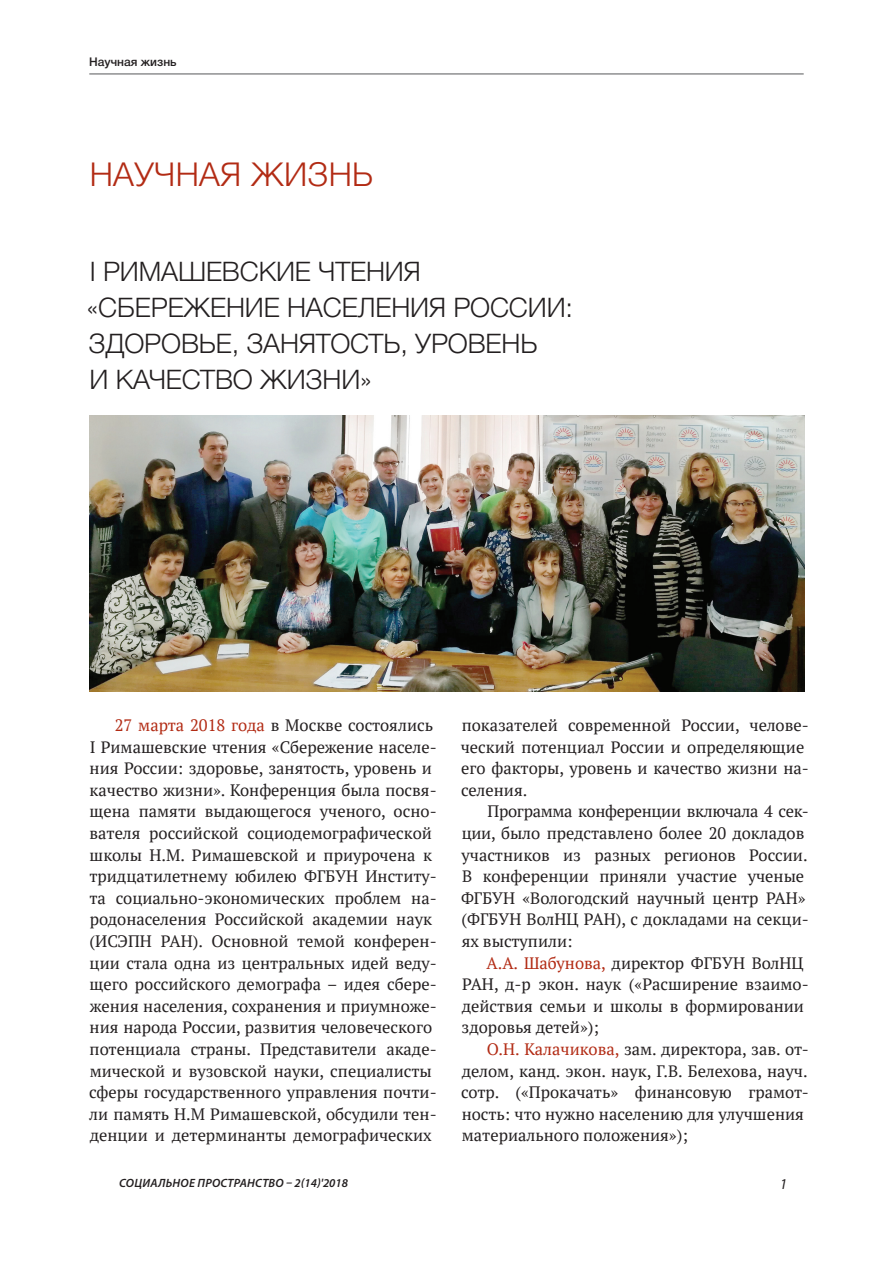
<style>
.page{position:relative;width:893px;height:1263px;background:#fff}
.page>*{position:absolute;margin:0;border:0;box-sizing:border-box;transform-origin:0 0}
.t1{font:300 33px "Helvetica Neue Cyr";letter-spacing:.01em;color:#b22b14}
.t2{font:300 27px/36px "Helvetica Neue Cyr";letter-spacing:-.005em;color:#231f20}
.t3{font:16.5px/21.6px "PT Serif";color:#231f20}
.t4{font:italic 15px "Myriad Pro";color:#231f20}
.t5{font:italic 600 12px "Myriad Pro";letter-spacing:.02em;color:#231f20}
.t6{font:500 12px "Helvetica Neue Cyr";color:#231f20}
.s1{color:#b22b14}
</style>
<div class="page">
<hr style="left:89px;top:74px;width:715px;height:1px;background:#57585a">
<img style="left:90px;top:415px;width:714px;height:277px">
<p class="t6" style="left:89px;top:57px;width:89px">Научная жизнь</p>
<h1 class="t1" style="left:90px;top:163px;width:285px">НАУЧНАЯ ЖИЗНЬ</h1>
<h2 class="t2" style="left:87px;top:255px;width:488px">I РИМАШЕВСКИЕ ЧТЕНИЯ «СБЕРЕЖЕНИЕ НАСЕЛЕНИЯ РОССИИ:<br>ЗДОРОВЬЕ, ЗАНЯТОСТЬ, УРОВЕНЬ<br>И КАЧЕСТВО ЖИЗНИ»</h2>
<p class="t3" style="left:89px;top:714px;width:349px;text-indent:26px"><span class="s1">27 марта 2018 года</span> в Москве состоялись I Римашевские чтения «Сбережение населе&shy;ния России: здоровье, занятость, уровень и качество жизни». Конференция была посвя&shy;щена памяти выдающегося ученого, осно&shy;вателя российской социодемографической школы Н.М. Римашевской и приурочена к тридцатилетнему юбилею ФГБУН Институ&shy;та социально-экономических проблем на&shy;родонаселения Российской академии наук (ИСЭПН РАН). Основной темой конферен&shy;ции стала одна из центральных идей веду&shy;щего российского демографа – идея сбере&shy;жения населения, сохранения и приумноже&shy;ния народа России, развития человеческого потенциала страны. Представители акаде&shy;мической и вузовской науки, специалисты сферы государственного управления почти&shy;ли память Н.М Римашевской, обсудили тен&shy;денции и детерминанты демографических</p>
<p class="t3" style="left:461px;top:714px;width:350px">показателей современной России, челове&shy;ческий потенциал России и определяющие его факторы, уровень и качество жизни на&shy;селения.</p>
<p class="t3" style="left:461px;top:800px;width:349px;text-indent:27px">Программа конференции включала 4 сек - ции , было представлено более 20 докладов участников из разных регионов России.<br>В конференции приняли участие ученые ФГБУН «Вологодский научный центр РАН» (ФГБУН ВолНЦ РАН), с докладами на секци&shy;ях выступили:</p>
<p class="t3" style="left:462px;top:951px;width:349px;text-indent:25px"><span class="s1">А.А. Шабунова,</span> директор ФГБУН ВолНЦ РАН, д-р экон. наук («Расширение взаимо&shy;действия семьи и школы в формировании здоровья детей»);</p>
<p class="t3" style="left:461px;top:1038px;width:349px;text-indent:26px"><span class="s1">О.Н. Калачикова,</span> зам. директора, зав. от&shy;делом, канд. экон. наук, Г.В. Белехова, науч. сотр. («Прокачать» финансовую грамот&shy;ность: что нужно населению для улучшения материального положения»);</p>
<p class="t5" style="left:119px;top:1178px;width:230px">СОЦИАЛЬНОЕ ПРОСТРАНСТВО – 2(14)'2018</p>
<p class="t4" style="left:780px;top:1178px;width:9px">1</p>
</div>
